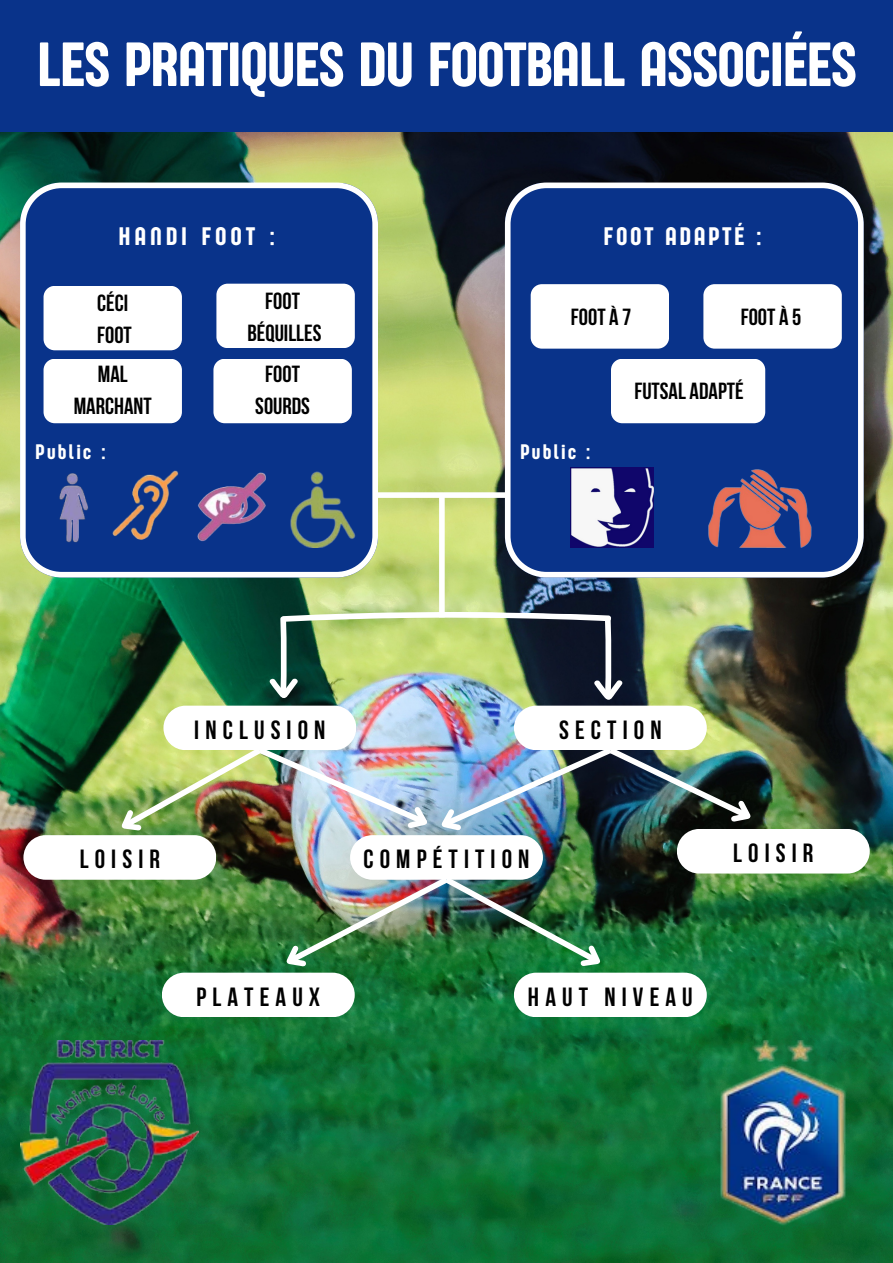
<style>
.page{position:relative;width:893px;height:1263px;background:#fff}
.page>*{position:absolute;margin:0;border:0;box-sizing:border-box;transform-origin:0 0}
.t1{font:64.5px "Sugo Pro Display";color:#fff}
.t2{font:700 26.25px "Bebas Neue";letter-spacing:.235em;color:#000}
.t3{font:26.25px "Sugo Pro Display";letter-spacing:.12em;color:#fff}
.t4{font:26.25px "Sugo Pro Display";letter-spacing:.17em;color:#fff}
.t5{font:700 23.25px "Bebas Neue";color:#000}
.t6{font:21.75px "Sugo Pro Display";letter-spacing:.12em;color:#fff}
</style>
<div class="page">
<img style="left:0;top:132px;width:893px;height:1131px">
<div style="left:0;top:0;width:893px;height:132px;background:#09338a"></div>
<svg style="left:20px;top:183px;width:358px;height:394px;background:#224894"></svg>
<img style="left:42px;top:468px;width:62px;height:80px">
<img style="left:108px;top:468px;width:74px;height:80px">
<img style="left:194px;top:469px;width:77px;height:79px">
<svg style="left:505px;top:183px;width:358px;height:394px;background:#1b4191"></svg>
<img style="left:570px;top:468px;width:83px;height:80px">
<img style="left:707px;top:468px;width:105px;height:80px">
<div style="left:163px;top:706px;width:193px;height:44px;background:#fff;border-radius:22px"></div>
<img style="left:20px;top:1041px;width:178px;height:184px">
<div style="left:44px;top:286px;width:138px;height:64px;background:#fff;border-radius:11px"></div>
<div style="left:216px;top:284px;width:139px;height:64px;background:#fff;border-radius:11px"></div>
<div style="left:44px;top:359px;width:138px;height:64px;background:#fff;border-radius:11px"></div>
<div style="left:213px;top:359px;width:139px;height:64px;background:#fff;border-radius:11px"></div>
<div style="left:530px;top:284px;width:139px;height:65px;background:#fff;border-radius:11px"></div>
<div style="left:703px;top:284px;width:139px;height:65px;background:#fff;border-radius:11px"></div>
<div style="left:611px;top:359px;width:154px;height:64px;background:#fff;border-radius:11px"></div>
<img style="left:268px;top:608px;width:356px;height:92px">
<div style="left:514px;top:706px;width:193px;height:44px;background:#fff;border-radius:22px"></div>
<div style="left:23px;top:835px;width:193px;height:45px;background:#fff;border-radius:22px"></div>
<div style="left:350px;top:835px;width:193px;height:45px;background:#fff;border-radius:22px"></div>
<div style="left:677px;top:829px;width:192px;height:44px;background:#fff;border-radius:22px"></div>
<div style="left:162px;top:973px;width:193px;height:44px;background:#fff;border-radius:22px"></div>
<div style="left:514px;top:973px;width:193px;height:44px;background:#fff;border-radius:22px"></div>
<img style="left:108px;top:742px;width:655px;height:102px">
<img style="left:273px;top:872px;width:340px;height:108px">
<img style="left:694px;top:1041px;width:189px;height:185px">
<img style="left:283px;top:469px;width:78px;height:79px">
<div style="left:376px;top:492px;width:133px;height:6px;background:#fff"></div>
<div style="left:439px;top:495px;width:6px;height:122px;background:#fff"></div>
<p class="t1" style="left:38px;top:27px;width:820px">LES PRATIQUES DU FOOTBALL ASSOCIÉES</p>
<p class="t4" style="left:119px;top:221px;width:157px">HANDI FOOT :</p>
<p class="t5" style="left:97px;top:294px;width:32px">CÉCI</p>
<p class="t5" style="left:97px;top:326px;width:36px">FOOT</p>
<p class="t5" style="left:98px;top:364px;width:31px">MAL</p>
<p class="t5" style="left:74px;top:396px;width:79px">MARCHANT</p>
<p class="t6" style="left:35px;top:439px;width:71px">Public :</p>
<p class="t5" style="left:265px;top:291px;width:36px">FOOT</p>
<p class="t5" style="left:247px;top:324px;width:75px">BÉQUILLES</p>
<p class="t5" style="left:265px;top:364px;width:36px">FOOT</p>
<p class="t5" style="left:255px;top:396px;width:56px">SOURDS</p>
<p class="t3" style="left:604px;top:221px;width:159px">FOOT ADAPTÉ :</p>
<p class="t5" style="left:571px;top:307px;width:62px">FOOT À 7</p>
<p class="t5" style="left:740px;top:307px;width:62px">FOOT À 5</p>
<p class="t6" style="left:520px;top:439px;width:71px">Public :</p>
<p class="t5" style="left:634px;top:382px;width:111px">FUTSAL ADAPTÉ</p>
<p class="t2" style="left:194px;top:719px;width:133px">INCLUSION</p>
<p class="t2" style="left:559px;top:719px;width:104px">SECTION</p>
<p class="t2" style="left:80px;top:848px;width:82px">LOISIR</p>
<p class="t2" style="left:363px;top:848px;width:167px">COMPÉTITION</p>
<p class="t2" style="left:733px;top:842px;width:82px">LOISIR</p>
<p class="t2" style="left:196px;top:986px;width:125px">PLATEAUX</p>
<p class="t2" style="left:528px;top:986px;width:166px">HAUT NIVEAU</p>
</div>
